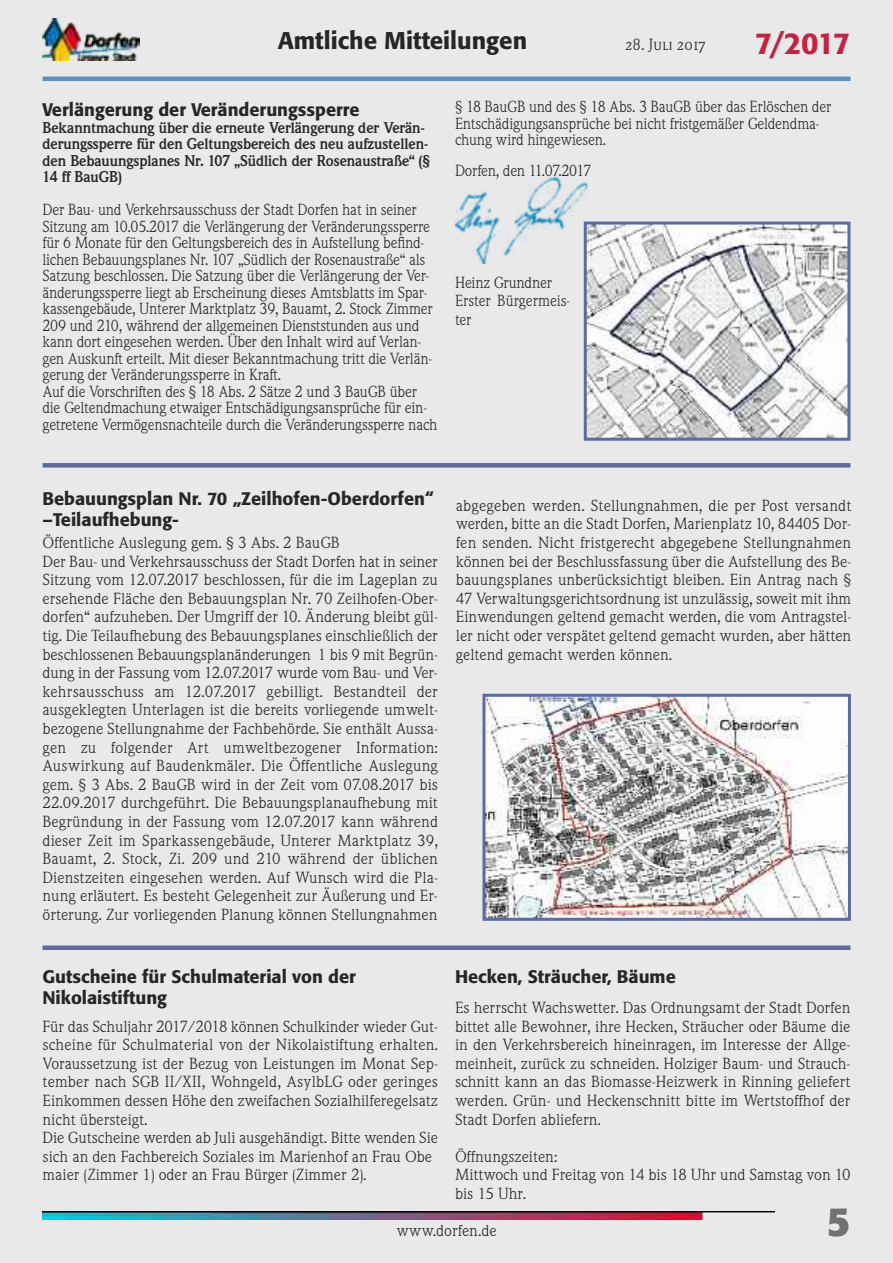
<style>
.page{position:relative;width:893px;height:1263px;background:#e9e9e9}
.page>*{position:absolute;margin:0;border:0;box-sizing:border-box;transform-origin:0 0}
.t1{font:700 40.5px "Formata";color:#727172}
.t2{font:500 30px "Formata";color:#c3233f}
.t3{font:500 24px "Formata";color:#272526}
.t4{font:500 18px/21px "Formata";color:#272526}
.t5{font:15px/18.6px "Weidemann SB";letter-spacing:-.005em;color:#272526}
.t6{font:15px/16.5px "Weidemann SB";letter-spacing:-.005em;color:#272526;scale:.95 1}
.t7{font:700 15px/16.5px "Weidemann SB";letter-spacing:-.005em;color:#272526;scale:.95 1}
.t8{font:15px "Weidemann SB Caps";color:#272526}
</style>
<div class="page">
<img style="left:43px;top:19px;width:97px;height:41px">
<img style="left:43px;top:1212px;width:732px;height:7px">
<div style="left:43px;top:945px;width:807px;height:5px;background:#5e6b9f"></div>
<div style="left:43px;top:463px;width:807px;height:5px;background:#5e6b9f"></div>
<hr style="left:43px;top:77px;width:807px;height:4px;background:#638dc2">
<img style="left:455px;top:175px;width:134px;height:89px">
<img style="left:588px;top:226px;width:258px;height:211px">
<div style="left:584px;top:222px;width:266px;height:219px;border:3px solid #5e6b9f"></div>
<img style="left:486px;top:698px;width:361px;height:219px">
<div style="left:482px;top:694px;width:369px;height:227px;border:3px solid #5e6b9f"></div>
<h3 class="t3" style="left:278px;top:30px;width:251px">Amtliche Mitteilungen</h3>
<p class="t8" style="left:625px;top:36px;width:82px">28. Juli 2017</p>
<h2 class="t2" style="left:755px;top:30px;width:97px">7/2017</h2>
<p class="t4" style="left:43px;top:101px;width:319px">Verlängerung der Veränderungssperre</p>
<p class="t7" style="left:43px;top:119px;width:409px">Bekanntmachung über die erneute Verlängerung der Verän&shy;derungssperre für den Geltungsbereich des neu aufzustellen&shy;den Bebauungsplanes Nr. 107 „Südlich der Rosenaustraße“ (§ 14 ff BauGB)</p>
<p class="t6" style="left:43px;top:202px;width:417px">Der Bau- und Verkehrsausschuss der Stadt Dorfen hat in seiner Sitzung am 10.05.2017 die Verlängerung der Veränderungssperre für 6 Monate für den Geltungsbereich des in Aufstellung befind&shy;lichen Bebauungsplanes Nr. 107 „Südlich der Rosenaustraße“ als Satzung beschlossen. Die Satzung über die Verlängerung der Ver&shy;änderungssperre liegt ab Erscheinung dieses Amtsblatts im Spar&shy;kassengebäude, Unterer Marktplatz 39, Bauamt, 2. Stock Zimmer 209 und 210, während der allgemeinen Dienststunden aus und kann dort eingesehen werden. Über den Inhalt wird auf Verlan&shy;gen Auskunft erteilt. Mit dieser Bekanntmachung tritt die Verlän&shy;gerung der Veränderungssperre in Kraft.<br>Auf die Vorschriften des § 18 Abs. 2 Sätze 2 und 3 BauGB über die Geltendmachung etwaiger Entschädigungsansprüche für ein&shy;getretene Vermögensnachteile durch die Veränderungssperre nach</p>
<p class="t6" style="left:455px;top:99px;width:398px">§ 18 BauGB und des § 18 Abs. 3 BauGB über das Erlöschen der<br>Entschädigungsansprüche bei nicht fristgemäßer Geldendma&shy;chung wird hingewiesen.</p>
<p class="t6" style="left:455px;top:162px;width:145px">Dorfen, den 11.07.2017</p>
<p class="t6" style="left:455px;top:273px;width:123px;line-height:18.6px">Heinz Grundner<br>Erster Bürgermeis&shy;ter</p>
<p class="t4" style="left:43px;top:489px;width:393px">Bebauungsplan Nr. 70 „Zeilhofen-Oberdorfen“ –Teilaufhebung-</p>
<p class="t5" style="left:43px;top:533px;width:397px">Öffentliche Auslegung gem. § 3 Abs. 2 BauGB<br>Der Bau- und Verkehrsausschuss der Stadt Dorfen hat in seiner Sitzung vom 12.07.2017 beschlossen, für die im Lageplan zu ersehende Fläche den Bebauungsplan Nr. 70 Zeilhofen-Ober&shy;dorfen“ aufzuheben. Der Umgriff der 10. Änderung bleibt gül&shy;tig. Die Teilaufhebung des Bebauungsplanes einschließlich der beschlossenen Bebauungsplanänderungen 1 bis 9 mit Begrün&shy;dung in der Fassung vom 12.07.2017 wurde vom Bau- und Ver&shy;kehrsausschuss am 12.07.2017 gebilligt. Bestandteil der ausgeklegten Unterlagen ist die bereits vorliegende umwelt&shy;bezogene Stellungnahme der Fachbehörde. Sie enthält Aussa&shy;gen zu folgender Art umweltbezogener Information:<br>Auswirkung auf Baudenkmäler. Die Öffentliche Auslegung gem. § 3 Abs. 2 BauGB wird in der Zeit vom 07.08.2017 bis 22.09.2017 durchgeführt. Die Bebauungsplanaufhebung mit Begründung in der Fassung vom 12.07.2017 kann während dieser Zeit im Sparkassengebäude, Unterer Marktplatz 39, Bauamt, 2. Stock, Zi. 209 und 210 während der üblichen Dienstzeiten eingesehen werden. Auf Wunsch wird die Pla&shy;nung erläutert. Es besteht Gelegenheit zur Äußerung und Er&shy;örterung. Zur vorliegenden Planung können Stellungnahmen</p>
<p class="t5" style="left:456px;top:496px;width:397px;text-align:justify">abgegeben werden. Stellungnahmen, die per Post versandt werden, bitte an die Stadt Dorfen, Marienplatz 10, 84405 Dor&shy;fen senden. Nicht fristgerecht abgegebene Stellungnahmen können bei der Beschlussfassung über die Aufstellung des Be&shy;bauungsplanes unberücksichtigt bleiben. Ein Antrag nach § 47 Verwaltungsgerichtsordnung ist unzulässig, soweit mit ihm Einwendungen geltend gemacht werden, die vom Antragstel&shy;ler nicht oder verspätet geltend gemacht wurden, aber hätten geltend gemacht werden können.</p>
<p class="t4" style="left:43px;top:967px;width:315px">Gutscheine für Schulmaterial von der<br>Nikolaistiftung</p>
<p class="t5" style="left:43px;top:1017px;width:397px">Für das Schuljahr 2017/2018 können Schulkinder wieder Gut&shy;scheine für Schulmaterial von der Nikolaistiftung erhalten.<br>Voraussetzung ist der Bezug von Leistungen im Monat Sep&shy;tember nach SGB II/XII, Wohngeld, AsylbLG oder geringes Einkommen dessen Höhe den zweifachen Sozialhilferegelsatz nicht übersteigt.<br>Die Gutscheine werden ab Juli ausgehändigt. Bitte wenden Sie sich an den Fachbereich Soziales im Marienhof an Frau Obe maier (Zimmer 1) oder an Frau Bürger (Zimmer 2).</p>
<p class="t4" style="left:455px;top:967px;width:222px">Hecken, Sträucher, Bäume</p>
<p class="t5" style="left:455px;top:998px;width:397px;text-align:justify">Es herrscht Wachswetter. Das Ordnungsamt der Stadt Dorfen bittet alle Bewohner, ihre Hecken, Sträucher oder Bäume die in den Verkehrsbereich hineinragen, im Interesse der Allge&shy;meinheit, zurück zu schneiden. Holziger Baum- und Strauch&shy;schnitt kann an das Biomasse-Heizwerk in Rinning geliefert werden. Grün- und Heckenschnitt bitte im Wertstoffhof der Stadt Dorfen abliefern.</p>
<p class="t5" style="left:455px;top:1147px;width:397px">Öffnungszeiten:<br>Mittwoch und Freitag von 14 bis 18 Uhr und Samstag von 10 bis 15 Uhr.</p>
<p class="t5" style="left:396px;top:1222px;width:102px">www.dorfen.de</p>
<h1 class="t1" style="left:827px;top:1204px;width:25px">5</h1>
</div>
